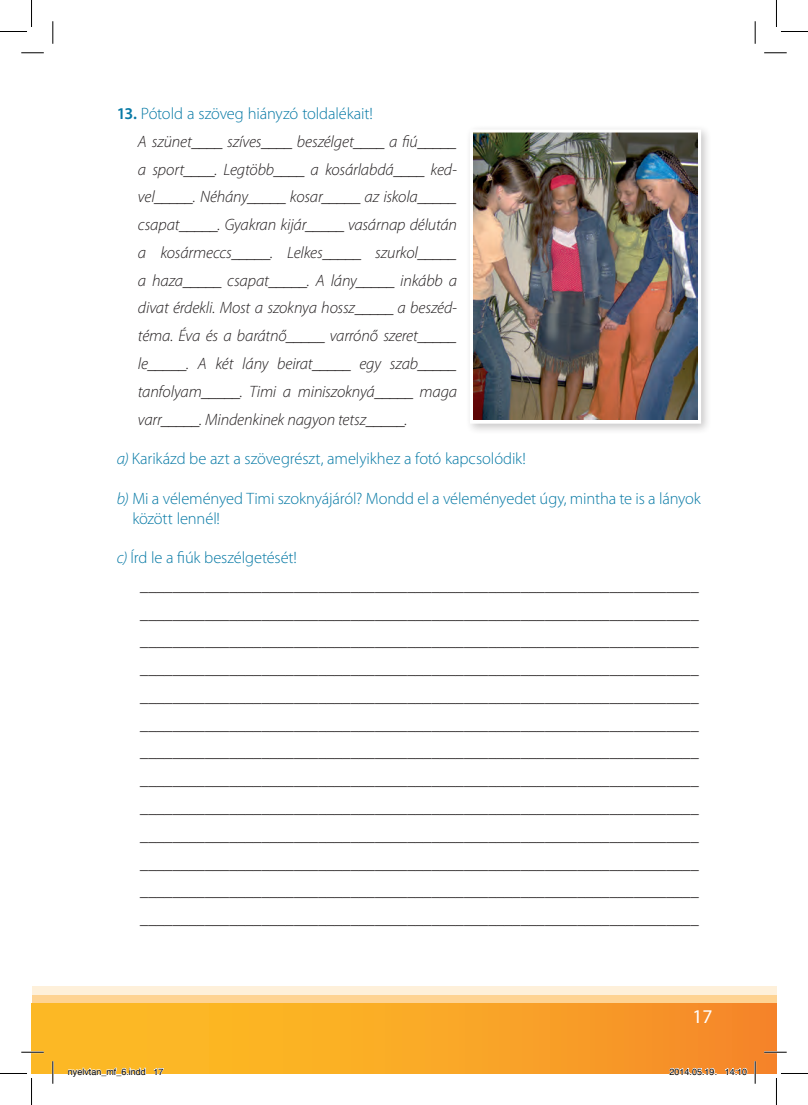
<style>
.page{position:relative;width:808px;height:1105px;background:#fff}
.page>*{position:absolute;margin:0;border:0;box-sizing:border-box;transform-origin:0 0}
.t1{font:19.5px "Myriad Pro";color:#fff}
.t2{font:italic 300 16.5px/27.8px "Myriad Pro";letter-spacing:-.01em;color:#231f20}
.t3{font:300 16.5px/19.8px "Myriad Pro";letter-spacing:-.005em;color:#0679a5}
.t4{font:9px "Helvetica";color:#000}
.s1{font-weight:600;font-style:normal;color:#0679a5}
.s2{font-style:normal;color:#0679a5}
.s3{font-style:italic}
.s4{color:#0679a5}
</style>
<div class="page">
<div style="left:32px;top:986px;width:744px;height:87px;background:#fef0da"></div>
<div style="left:32px;top:995px;width:744px;height:78px;background:#fed393"></div>
<div style="left:32px;top:1003px;width:744px;height:70px;background:linear-gradient(to right,#fec224,#f68c29)"></div>
<div style="left:464px;top:124px;width:248px;height:311px;background:#231f20;opacity:.25"></div>
<img style="left:473px;top:133px;width:223px;height:287px">
<div style="left:469px;top:129px;width:231px;height:295px;border:3px solid #fff"></div>
<hr style="left:21px;top:1051px;width:23px;height:2px;background:#fff">
<hr style="left:763px;top:1051px;width:23px;height:2px;background:#fff">
<hr style="left:52px;top:1061px;width:2px;height:22px;background:#fff">
<hr style="left:753px;top:1061px;width:2px;height:22px;background:#fff">
<svg style="left:21px;top:53px;width:23px;height:1px"></svg>
<svg style="left:764px;top:53px;width:22px;height:1px"></svg>
<svg style="left:21px;top:1052px;width:23px;height:1px"></svg>
<svg style="left:763px;top:1052px;width:23px;height:1px"></svg>
<svg style="left:53px;top:21px;width:1px;height:23px"></svg>
<svg style="left:53px;top:1061px;width:1px;height:22px"></svg>
<svg style="left:754px;top:21px;width:1px;height:23px"></svg>
<svg style="left:754px;top:1061px;width:1px;height:22px"></svg>
<svg style="left:0;top:0;width:32px;height:32px"></svg>
<svg style="left:0;top:1073px;width:32px;height:32px"></svg>
<svg style="left:776px;top:0;width:31px;height:32px"></svg>
<svg style="left:775px;top:1073px;width:32px;height:32px"></svg>
<svg style="left:68px;top:1067px;width:78px;height:7px"></svg>
<svg style="left:154px;top:1068px;width:10px;height:6px"></svg>
<svg style="left:668px;top:1067px;width:48px;height:7px"></svg>
<svg style="left:724px;top:1067px;width:23px;height:7px"></svg>
<p class="t2" style="left:138px;top:100px;width:320px;text-indent:-21px"><span class="s1">13.</span> <span class="s2">Pótold a szöveg hiányzó toldalékait!<br></span>A szünet____ szíves____ beszélget____ a fiú_____ a sport____. Legtöbb____ a kosárlabdá____ ked&shy;vel_____. Néhány_____ kosar_____ az iskola_____ csapat_____. Gyakran kijár_____ vasárnap délután a kosármeccs_____. Lelkes_____ szurkol_____ a haza_____ csapat_____. A lány_____ inkább a divat érdekli. Most a szoknya hossz_____ a beszéd&shy;téma. Éva és a barátnő_____ varrónő szeret_____ le_____. A két lány beirat_____ egy szab_____ tanfolyam_____. Timi a miniszoknyá_____ maga varr_____. Mindenkinek nagyon tetsz_____.</p>
<p class="t3" style="left:117px;top:448px;width:410px"><span class="s3">a)</span> Karikázd be azt a szövegrészt, amelyikhez a fotó kapcsolódik!</p>
<p class="t3" style="left:132px;top:488px;width:569px;text-indent:-16px"><span class="s3">b)</span> Mi a véleményed Timi szoknyájáról? Mondd el a véleményedet úgy, mintha te is a lányok között lennél!</p>
<p class="t2" style="left:141px;top:544px;width:560px;text-indent:-24px"><span class="s4">c)</span> <span class="s2">Írd le a fiúk beszélgetését! </span>_____________________________________________________________________ _____________________________________________________________________ _____________________________________________________________________ _____________________________________________________________________ _____________________________________________________________________ _____________________________________________________________________ _____________________________________________________________________ _____________________________________________________________________ _____________________________________________________________________ _____________________________________________________________________ _____________________________________________________________________ _____________________________________________________________________ _____________________________________________________________________</p>
<p class="t1" style="left:692px;top:1005px;width:22px">17</p>
<p class="t4" style="left:68px;top:1064px;width:97px">nyelvtan_mf_6.indd 17</p>
<p class="t4" style="left:669px;top:1064px;width:79px">2014.05.19. 14:10</p>
</div>
